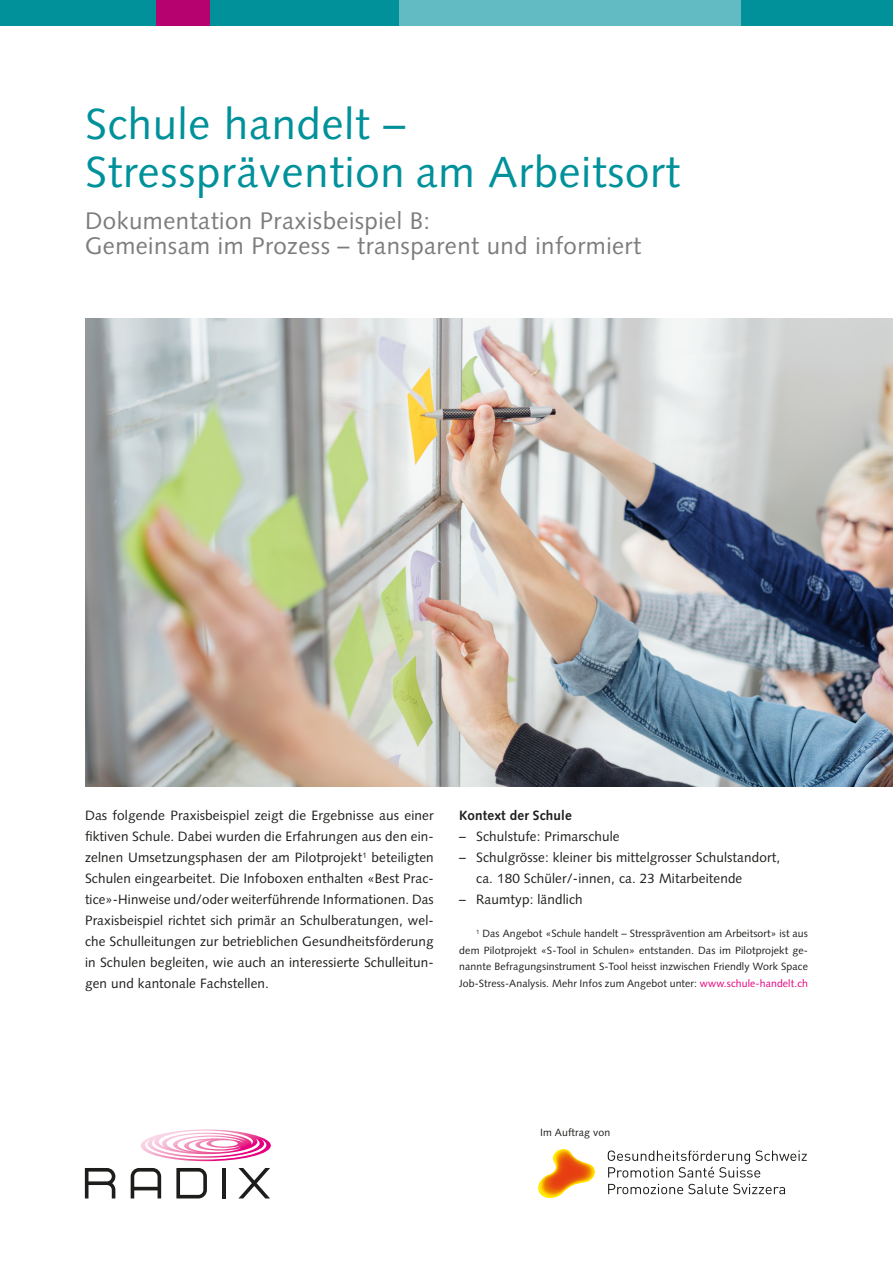
<style>
.page{position:relative;width:893px;height:1263px;background:#fff}
.page>*{position:absolute;margin:0;border:0;box-sizing:border-box;transform-origin:0 0}
.t1{font:43.5px/48px "Syntax LT Std";letter-spacing:.02em;color:#00919a}
.t2{font:24px/25.5px "Syntax LT Std";letter-spacing:.02em;color:#7c7c7c}
.t3{font:13.5px/21px "Syntax LT Std";letter-spacing:.01em;color:#1d1d1b;text-align:justify}
.t4{font:700 13.5px "Syntax LT Std";letter-spacing:.01em;color:#1d1d1b}
.t5{font:10.5px/16.5px "Syntax LT Std";letter-spacing:.01em;color:#1d1d1b;text-align:justify}
.s1{color:#e6007e}
</style>
<div class="page">
<div style="left:383px;top:0;width:510px;height:26px;background:#62bac2"></div>
<div style="left:741px;top:0;width:152px;height:26px;background:#00919a"></div>
<hr style="left:222px;top:1168px;width:4px;height:30px;background:#1d1d1b">
<svg style="left:85px;top:1168px;width:30px;height:30px"></svg>
<svg style="left:176px;top:1168px;width:31px;height:30px"></svg>
<svg style="left:238px;top:1168px;width:32px;height:30px"></svg>
<svg style="left:131px;top:1168px;width:30px;height:30px"></svg>
<svg style="left:141px;top:1129px;width:130px;height:32px"></svg>
<div style="left:0;top:0;width:398px;height:26px;background:#00919a"></div>
<div style="left:156px;top:0;width:54px;height:26px;background:#b6026f"></div>
<img style="left:538px;top:1149px;width:57px;height:49px">
<svg style="left:608px;top:1150px;width:199px;height:27px"></svg>
<svg style="left:608px;top:1184px;width:177px;height:10px"></svg>
<img style="left:85px;top:319px;width:808px;height:468px">
<h1 class="t1" style="left:85px;top:100px;width:596px">Schule handelt –<br>Stressprävention am Arbeitsort</h1>
<h2 class="t2" style="left:85px;top:208px;width:558px">Dokumentation Praxisbeispiel B:<br>Gemeinsam im Prozess – transparent und informiert</h2>
<p class="t3" style="left:85px;top:805px;width:350px">Das folgende Praxisbeispiel zeigt die Ergebnisse aus einer fiktiven Schule. Dabei wurden die Erfahrungen aus den ein&shy;zelnen Umsetzungsphasen der am Pilotprojekt<sup>1</sup> beteiligten Schulen eingearbeitet. Die Infoboxen enthalten «Best Prac&shy;tice»-Hinweise und/oder weiterführende Informationen. Das Praxisbeispiel richtet sich primär an Schulberatungen, wel&shy;che Schulleitungen zur betrieblichen Gesundheitsförderung in Schulen begleiten, wie auch an interessierte Schulleitun&shy;gen und kantonale Fachstellen.</p>
<p class="t4" style="left:459px;top:808px;width:114px">Kontext der Schule</p>
<p class="t3" style="left:459px;top:826px;width:162px">– Schulstufe: Primarschule</p>
<p class="t3" style="left:476px;top:847px;width:305px;text-indent:-17px">– Schulgrösse: kleiner bis mittelgrosser Schulstandort, ca. 180 Schüler/-innen, ca. 23 Mitarbeitende</p>
<p class="t3" style="left:459px;top:889px;width:125px">– Raumtyp: ländlich</p>
<p class="t5" style="left:459px;top:925px;width:350px;text-indent:17px"><sup>1</sup> Das Angebot «Schule handelt – Stressprävention am Arbeitsort» ist aus dem Pilotprojekt «S-Tool in Schulen» entstanden. Das im Pilotprojekt ge&shy;nannte Befragungsinstrument S-Tool heisst inzwischen Friendly Work Space Job-Stress-Analysis. Mehr Infos zum Angebot unter: <span class="s1">www.schule-handelt.ch</span></p>
<p class="t5" style="left:540px;top:1124px;width:72px">Im Auftrag von</p>
</div>
